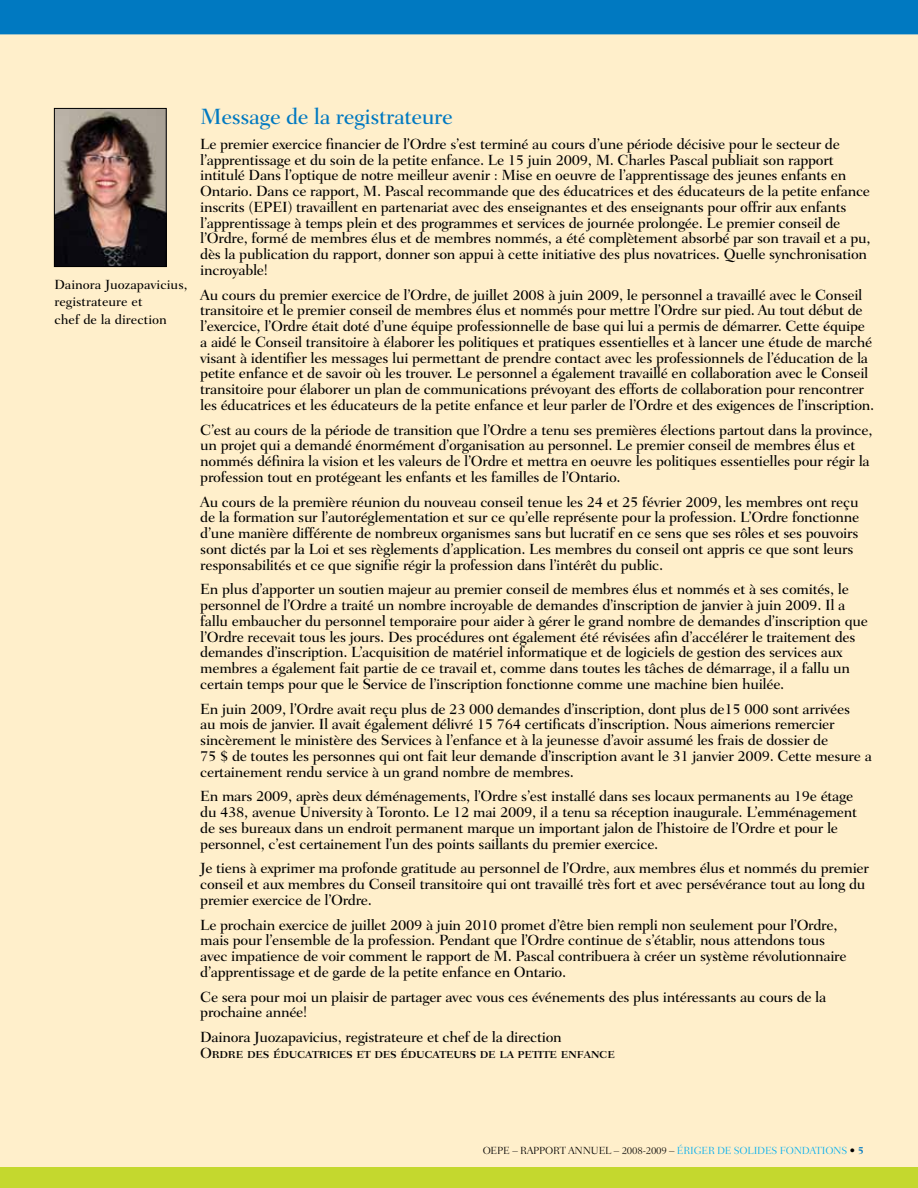
<style>
.page{position:relative;width:918px;height:1188px;background:#ffefcb}
.page>*{position:absolute;margin:0;border:0;box-sizing:border-box;transform-origin:0 0}
.t1{font:500 22.5px "Fairfield LH";letter-spacing:-.02em;color:#0079c1}
.t2{font:500 15px/15.8px "Fairfield LH";letter-spacing:-.02em;color:#000}
.t3{font:15px "Fairfield LH Medium SC";letter-spacing:-.02em;color:#000}
.t4{font:500 13.5px/17.2px "Fairfield LH";color:#000}
.t5{font:300 10.5px "Fairfield LH";letter-spacing:-.02em;color:#000}
.s1{color:#00aeef}
.s2{font-weight:700;color:#0079c1}
</style>
<div class="page">
<img style="left:56px;top:110px;width:109px;height:155px">
<div style="left:54px;top:108px;width:113px;height:159px;border:1px solid #000"></div>
<div style="left:0;top:0;width:918px;height:34px;background:#0079c1"></div>
<div style="left:0;top:1167px;width:918px;height:21px;background:#c4d82e"></div>
<p class="t4" style="left:54px;top:276px;width:135px">Dainora Juozapavicius, registrateure et<br>chef de la direction</p>
<h1 class="t1" style="left:200px;top:104px;width:254px">Message de la registrateure</h1>
<p class="t2" style="left:200px;top:136px;width:672px">Le premier exercice financier de l’Ordre s’est terminé au cours d’une période décisive pour le secteur de l’apprentissage et du soin de la petite enfance. Le 15 juin 2009, M. Charles Pascal publiait son rapport intitulé Dans l’optique de notre meilleur avenir : Mise en oeuvre de l’apprentissage des jeunes enfants en Ontario. Dans ce rapport, M. Pascal recommande que des éducatrices et des éducateurs de la petite enfance inscrits (EPEI) travaillent en partenariat avec des enseignantes et des enseignants pour offrir aux enfants l’apprentissage à temps plein et des programmes et services de journée prolongée. Le premier conseil de l’Ordre, formé de membres élus et de membres nommés, a été complètement absorbé par son travail et a pu, dès la publication du rapport, donner son appui à cette initiative des plus novatrices. Quelle synchronisation incroyable!</p>
<p class="t2" style="left:200px;top:287px;width:676px">Au cours du premier exercice de l’Ordre, de juillet 2008 à juin 2009, le personnel a travaillé avec le Conseil transitoire et le premier conseil de membres élus et nommés pour mettre l’Ordre sur pied. Au tout début de l’exercice, l’Ordre était doté d’une équipe professionnelle de base qui lui a permis de démarrer. Cette équipe a aidé le Conseil transitoire à élaborer les politiques et pratiques essentielles et à lancer une étude de marché visant à identifier les messages lui permettant de prendre contact avec les professionnels de l’éducation de la petite enfance et de savoir où les trouver. Le personnel a également travaillé en collaboration avec le Conseil transitoire pour élaborer un plan de communications prévoyant des efforts de collaboration pour rencontrer les éducatrices et les éducateurs de la petite enfance et leur parler de l’Ordre et des exigences de l’inscription.</p>
<p class="t2" style="left:200px;top:422px;width:674px">C’est au cours de la période de transition que l’Ordre a tenu ses premières élections partout dans la province, un projet qui a demandé énormément d’organisation au personnel. Le premier conseil de membres élus et nommés définira la vision et les valeurs de l’Ordre et mettra en oeuvre les politiques essentielles pour régir la profession tout en protégeant les enfants et les familles de l’Ontario.</p>
<p class="t2" style="left:200px;top:494px;width:661px">Au cours de la première réunion du nouveau conseil tenue les 24 et 25 février 2009, les membres ont reçu de la formation sur l’autoréglementation et sur ce qu’elle représente pour la profession. L’Ordre fonctionne d’une manière différente de nombreux organismes sans but lucratif en ce sens que ses rôles et ses pouvoirs sont dictés par la Loi et ses règlements d’application. Les membres du conseil ont appris ce que sont leurs responsabilités et ce que signifie régir la profession dans l’intérêt du public.</p>
<p class="t2" style="left:200px;top:582px;width:669px">En plus d’apporter un soutien majeur au premier conseil de membres élus et nommés et à ses comités, le personnel de l’Ordre a traité un nombre incroyable de demandes d’inscription de janvier à juin 2009. Il a fallu embaucher du personnel temporaire pour aider à gérer le grand nombre de demandes d’inscription que l’Ordre recevait tous les jours. Des procédures ont également été révisées afin d’accélérer le traitement des demandes d’inscription. L’acquisition de matériel informatique et de logiciels de gestion des services aux membres a également fait partie de ce travail et, comme dans toutes les tâches de démarrage, il a fallu un certain temps pour que le Service de l’inscription fonctionne comme une machine bien huilée.</p>
<p class="t2" style="left:200px;top:701px;width:673px">En juin 2009, l’Ordre avait reçu plus de 23 000 demandes d’inscription, dont plus de15 000 sont arrivées<br>au mois de janvier. Il avait également délivré 15 764 certificats d’inscription. Nous aimerions remercier sincèrement le ministère des Services à l’enfance et à la jeunesse d’avoir assumé les frais de dossier de<br>75 $ de toutes les personnes qui ont fait leur demande d’inscription avant le 31 janvier 2009. Cette mesure a certainement rendu service à un grand nombre de membres.</p>
<p class="t2" style="left:200px;top:789px;width:658px">En mars 2009, après deux déménagements, l’Ordre s’est installé dans ses locaux permanents au 19e étage du 438, avenue University à Toronto. Le 12 mai 2009, il a tenu sa réception inaugurale. L’emménagement de ses bureaux dans un endroit permanent marque un important jalon de l’histoire de l’Ordre et pour le personnel, c’est certainement l’un des points saillants du premier exercice.</p>
<p class="t2" style="left:200px;top:861px;width:670px">Je tiens à exprimer ma profonde gratitude au personnel de l’Ordre, aux membres élus et nommés du premier conseil et aux membres du Conseil transitoire qui ont travaillé très fort et avec persévérance tout au long du premier exercice de l’Ordre.</p>
<p class="t2" style="left:200px;top:917px;width:648px">Le prochain exercice de juillet 2009 à juin 2010 promet d’être bien rempli non seulement pour l’Ordre, mais pour l’ensemble de la profession. Pendant que l’Ordre continue de s’établir, nous attendons tous avec impatience de voir comment le rapport de M. Pascal contribuera à créer un système révolutionnaire d’apprentissage et de garde de la petite enfance en Ontario.</p>
<p class="t2" style="left:200px;top:989px;width:628px">Ce sera pour moi un plaisir de partager avec vous ces événements des plus intéressants au cours de la prochaine année!</p>
<p class="t2" style="left:200px;top:1029px;width:363px">Dainora Juozapavicius, registrateure et chef de la direction</p>
<p class="t3" style="left:200px;top:1045px;width:416px">Ordre des éducatrices et des éducateurs de la petite enfance</p>
<p class="t5" style="left:483px;top:1144px;width:15px">OEPE</p>
<p class="t5" style="left:512px;top:1144px;width:353px">– RAPPORT ANNUEL – 2008-2009 – <span class="s1">ÉRIGER DE SOLIDES FONDATIONS</span> • <span class="s2">5</span></p>
</div>
